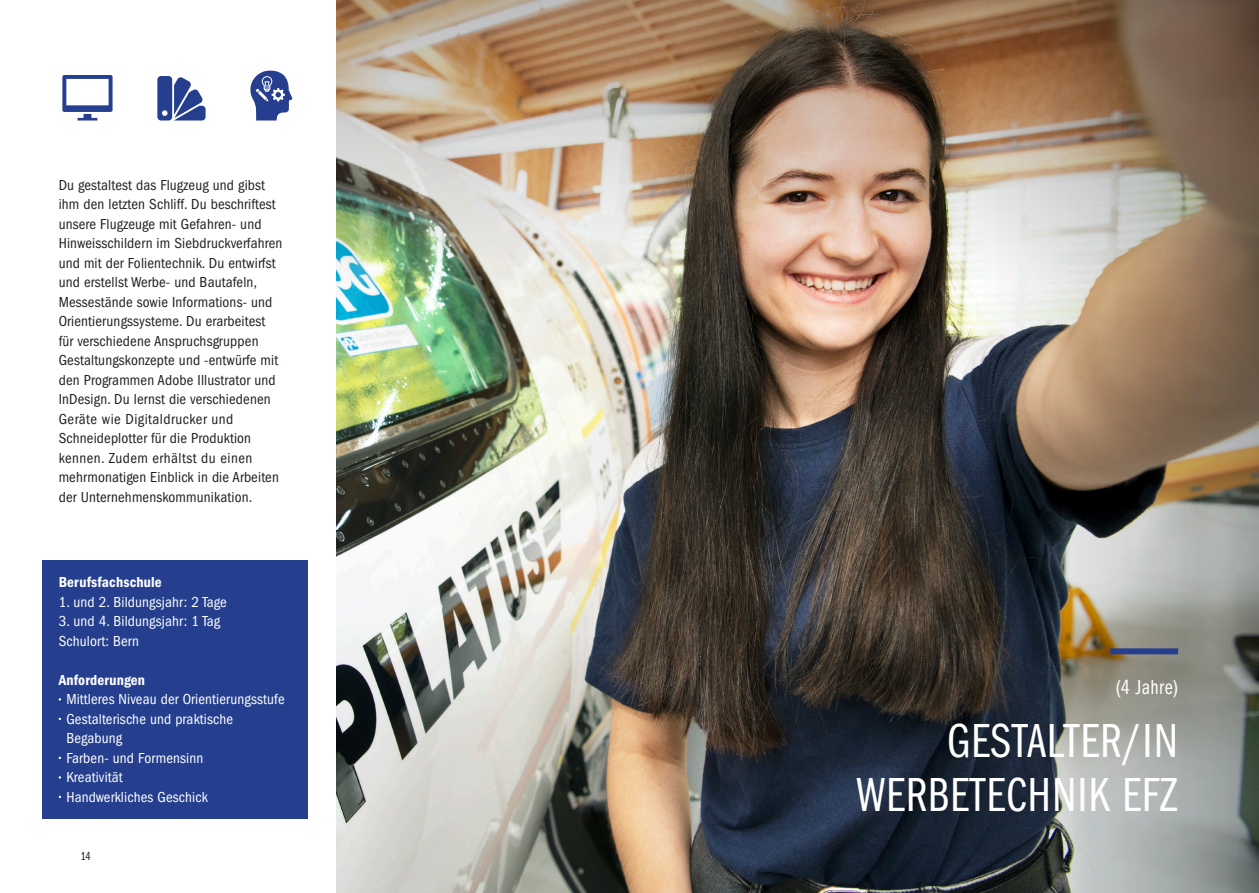
<style>
.page{position:relative;width:1259px;height:893px;background:#fff}
.page>*{position:absolute;margin:0;border:0;box-sizing:border-box;transform-origin:0 0}
.t1{font:49.5px/54px "ITC Franklin Gothic Std Bk Cp";letter-spacing:.02em;color:#fff;text-align:right}
.t2{font:21px "ITC Franklin Gothic Std Bk Cp";letter-spacing:.025em;color:#fff}
.t3{font:condensed 15px/19.5px "ITC Franklin Gothic Std";letter-spacing:.01em;color:#231f20}
.t4{font:condensed 15px/19.5px "ITC Franklin Gothic Std";letter-spacing:.01em;color:#fff}
.t5{font:15px "ITC Franklin Gothic Std Dm Cd";letter-spacing:.01em;color:#fff}
.t6{font:12px "ITC Franklin Gothic Std Bk Cp";color:#231f20}
</style>
<div class="page">
<img style="left:336px;top:287px;width:636px;height:606px">
<img style="left:336px;top:0;width:636px;height:287px">
<img style="left:972px;top:0;width:287px;height:893px">
<div style="left:42px;top:560px;width:265px;height:259px;background:#253f8e"></div>
<div style="left:1110px;top:648px;width:68px;height:6px;background:#253f8e"></div>
<svg style="left:250px;top:70px;width:42px;height:51px"></svg>
<svg style="left:157px;top:76px;width:49px;height:45px"></svg>
<svg style="left:62px;top:75px;width:51px;height:46px"></svg>
<p class="t3" style="left:59px;top:175px;width:225px">Du gestaltest das Flugzeug und gibst ihm den letzten Schliff. Du beschriftest unsere Flugzeuge mit Gefahren- und Hinweisschildern im Siebdruckverfahren und mit der Folientechnik. Du entwirfst und erstellst Werbe- und Bautafeln, Messestände sowie Informations- und Orientierungssysteme. Du erarbeitest für verschiedene Anspruchsgruppen Gestaltungskonzepte und -entwürfe mit den Programmen Adobe Illustrator und InDesign. Du lernst die verschiedenen Geräte wie Digitaldrucker und Schneideplotter für die Produktion kennen. Zudem erhältst du einen mehrmonatigen Einblick in die Arbeiten der Unternehmenskommunikation.</p>
<p class="t5" style="left:59px;top:573px;width:105px">Berufsfachschule</p>
<p class="t4" style="left:59px;top:592px;width:169px">1. und 2. Bildungsjahr: 2 Tage</p>
<p class="t4" style="left:59px;top:611px;width:163px">3. und 4. Bildungsjahr: 1 Tag<br>Schulort: Bern</p>
<p class="t5" style="left:59px;top:671px;width:88px">Anforderungen</p>
<p class="t4" style="left:66px;top:689px;width:220px">Mittleres Niveau der Orientierungsstufe<br>Gestalterische und praktische<br>Begabung<br>Farben- und Formensinn<br>Kreativität<br>Handwerkliches Geschick</p>
<p class="t6" style="left:81px;top:849px;width:11px">14</p>
<h2 class="t2" style="left:1115px;top:676px;width:64px">(4 Jahre)</h2>
<h1 class="t1" style="left:856px;top:714px;width:323px">GESTALTER/IN<br>WERBETECHNIK EFZ</h1>
</div>
